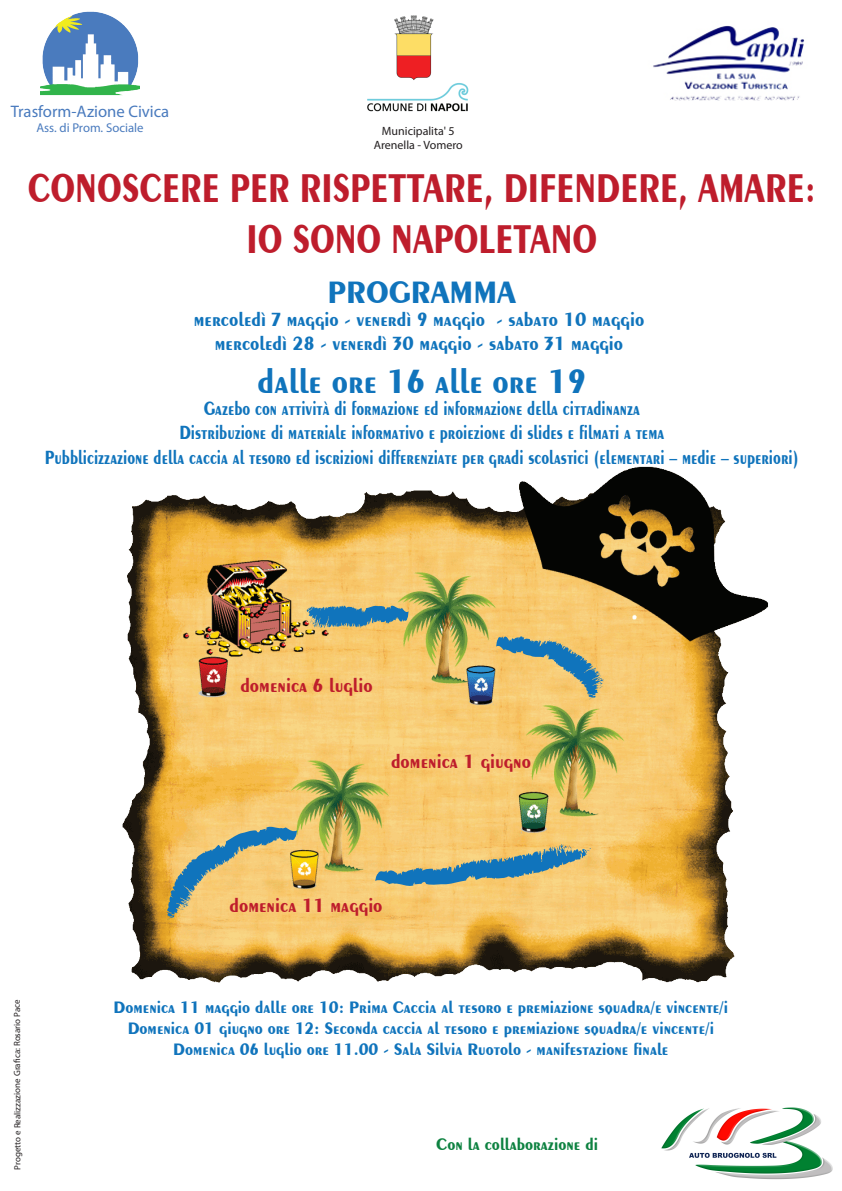
<style>
.page{position:relative;width:842px;height:1191px;background:#fff}
.page>*{position:absolute;margin:0;border:0;box-sizing:border-box;transform-origin:0 0}
.t1{font:700 42.3px/50.7px "Exotic 350 BT";color:#be1d2c;text-align:center;scale:.77 1}
.t2{font:700 35.4px "Exotic 350 BT";color:#1074bc;scale:.91 1}
.t3{font:700 32.6px "Exotic 350 BT";color:#1074bc;scale:.91 1}
.t4{font:700 20.1px/24.1px "Exotic 350 BT";color:#1074bc;text-align:center;scale:.77 1}
.t5{font:700 20.1px/24.1px "Exotic 350 BT";color:#1074bc;text-align:center;scale:.91 1}
.t6{font:700 20.1px "Exotic 350 BT";color:#be1d2c;scale:.91 1}
.t7{font:700 17.5px/21px "Exotic 350 BT";color:#1074bc;text-align:center;scale:.91 1}
.t8{font:700 17.5px "Exotic 350 BT";color:#0e8241;scale:.91 1}
.t9{font:16.7px "Myriad Pro";color:#4a7bbe}
.t10{font:12.8px "Myriad Pro";color:#4a7bbe}
.t11{font:12px/14.4px "Myriad Pro";color:#231f20;text-align:center}
.t12{font:9px "Myriad Pro";letter-spacing:-.005em;color:#231f20}
</style>
<div class="page">
<img style="left:661px;top:1107px;width:172px;height:73px">
<img style="left:122px;top:466px;width:646px;height:517px">
<svg style="left:166px;top:825px;width:131px;height:95px;background:#c8b77d"></svg>
<svg style="left:375px;top:844px;width:216px;height:43px;background:#a7ac8b"></svg>
<svg style="left:496px;top:634px;width:108px;height:66px;background:#bbb383"></svg>
<svg style="left:306px;top:604px;width:102px;height:25px;background:#6b959c"></svg>
<img style="left:41px;top:12px;width:98px;height:84px">
<img style="left:368px;top:15px;width:101px;height:97px">
<img style="left:653px;top:25px;width:152px;height:76px">
<p class="t9" style="left:11px;top:101px;width:160px">Trasform-Azione Civica</p>
<p class="t10" style="left:36px;top:120px;width:109px">Ass. di Prom. Sociale</p>
<p class="t11" style="left:374px;top:124px;width:90px">Municipalita' 5<br>Arenella - Vomero</p>
<h1 class="t1" style="left:28px;top:162px;width:1025px">CONOSCERE PER RISPETTARE, DIFENDERE, AMARE:<br>IO SONO NAPOLETANO</h1>
<h3 class="t3" style="left:327px;top:273px;width:209px">PROGRAMMA</h3>
<p class="t5" style="left:194px;top:307px;width:496px">mercoledì 7 maggio - venerdì 9 maggio - sabato 10 maggio mercoledì 28 - venerdì 30 maggio - sabato 31 maggio</p>
<h2 class="t2" style="left:258px;top:360px;width:362px">dalle ore 16 alle ore 19</h2>
<p class="t4" style="left:45px;top:396px;width:981px">Gazebo con attività di formazione ed informazione della cittadinanza<br>Distribuzione di materiale informativo e proiezione di slides e filmati a tema<br>Pubblicizzazione della caccia al tesoro ed iscrizioni differenziate per gradi scolastici (elementari – medie – superiori)</p>
<p class="t12" style="left:12px;top:1169px;width:172px;rotate:-90deg">Progetto e Realizzazione Gra ca: Rosario Pace</p>
<p class="t6" style="left:240px;top:673px;width:147px">domenica 6 luglio</p>
<p class="t6" style="left:391px;top:749px;width:155px">domenica 1 giugno</p>
<p class="t6" style="left:229px;top:893px;width:170px">domenica 11 maggio</p>
<p class="t7" style="left:114px;top:997px;width:677px">Domenica 11 maggio dalle ore 10: Prima Caccia al tesoro e premiazione squadra/e vincente/i<br>Domenica 01 giugno ore 12: Seconda caccia al tesoro e premiazione squadra/e vincente/i<br>Domenica 06 luglio ore 11.00 - Sala Silvia Ruotolo - manifestazione finale</p>
<p class="t8" style="left:436px;top:1134px;width:179px">Con la collaborazione di</p>
</div>
